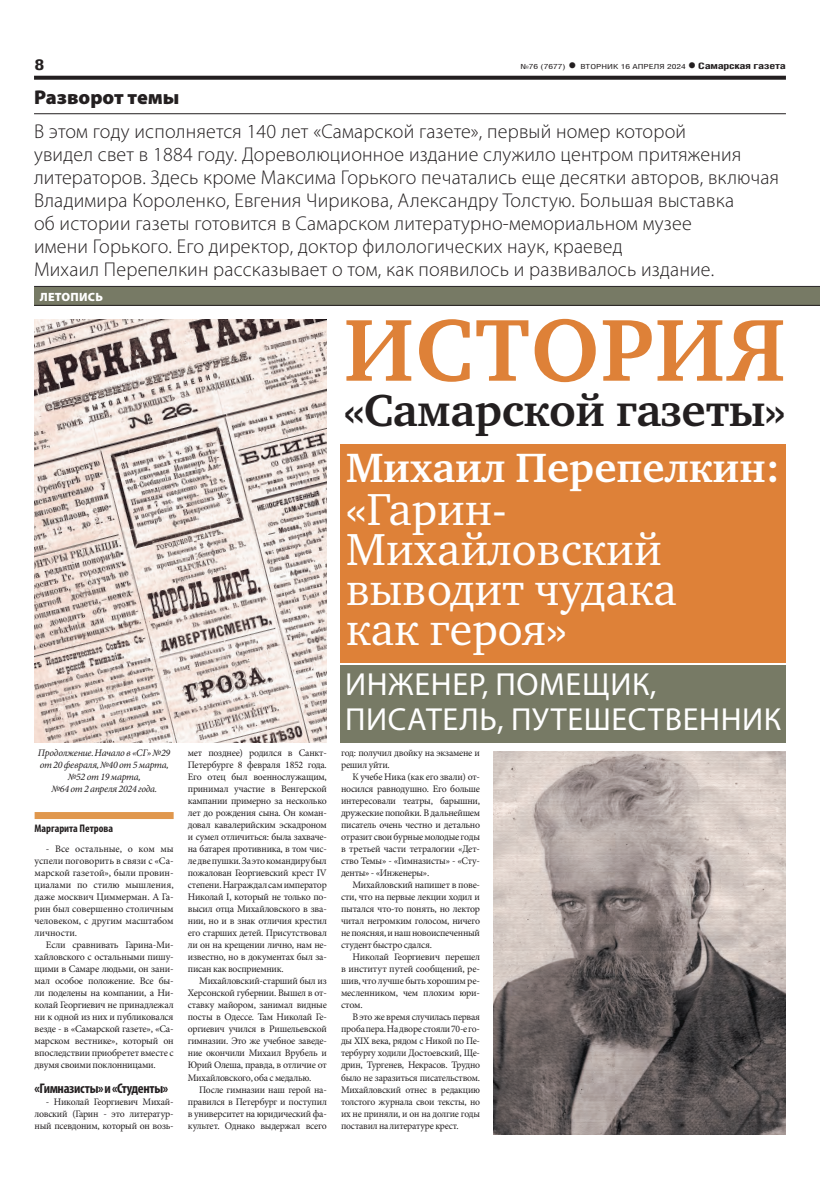
<style>
.page{position:relative;width:820px;height:1191px;background:#fff}
.page>*{position:absolute;margin:0;border:0;box-sizing:border-box;transform-origin:0 0}
.t1{font:700 90px "Charter C";letter-spacing:.015em;color:#de8138}
.t2{font:46px/40px "Charter C";color:#fff}
.t3{font:700 46px "Charter C";letter-spacing:-.01em;color:#231f20}
.t4{font:700 42px "Charter C";color:#fff}
.t5{font:32px/35px "Myriad Pro";letter-spacing:.02em;color:#fff}
.t6{font:300 20px/23px "Myriad Pro";letter-spacing:.01em;color:#231f20}
.t7{font:900 20px "Myriad Pro";color:#231f20}
.t8{font:700 15px "Helios Cond";color:#231f20;scale:1.4 1}
.t9{font:700 condensed 14px "Myriad Pro";letter-spacing:-.025em;color:#231f20}
.t10{font:900 12px "Myriad Pro";letter-spacing:.02em;color:#fff}
.t11{font:700 condensed 11px "Myriad Pro";color:#231f20}
.t12{font:10px/12px "Minion Pro";letter-spacing:-.025em;color:#231f20;text-align:justify}
.t13{font:italic 10px/12px "Minion Pro";letter-spacing:-.025em;color:#231f20;text-align:center}
.t14{font:700 9px "Helios Cond";letter-spacing:-.02em;color:#231f20;scale:1.4 1}
.t15{font:7px "Helios Cond";color:#231f20;scale:1.4 1}
.s1{font-weight:700;font-size:16px}
.s2{font-size:16px}
</style>
<div class="page">
<svg style="left:34px;top:76px;width:751px;height:4px;background:#322f2f"></svg>
<div style="left:34px;top:287px;width:785px;height:19px;background:#777a65"></div>
<hr style="left:34px;top:286px;width:785px;height:1px;background:#231f20">
<hr style="left:34px;top:305px;width:785px;height:1px;background:#231f20">
<div style="left:340px;top:444px;width:445px;height:218px;background:#de8138"></div>
<div style="left:340px;top:665px;width:445px;height:78px;background:#777a65"></div>
<hr style="left:34px;top:113px;width:751px;height:1px;background:#231f20">
<img style="left:34px;top:319px;width:292px;height:423px">
<img style="left:493px;top:751px;width:292px;height:383px">
<div style="left:35px;top:812px;width:138px;height:7px;background:#e0974d"></div>
<h3 class="t8" style="left:34px;top:55px;width:9px">8</h3>
<p class="t15" style="left:520px;top:63px;width:120px">№76 (7677) <span class="s1">•</span> ВТОРНИК 16 АПРЕЛЯ 2024</p>
<p class="t14" style="left:687px;top:61px;width:72px"><span class="s2">•</span> Самарская газета</p>
<h3 class="t7" style="left:34px;top:86px;width:147px">Разворот темы</h3>
<p class="t6" style="left:34px;top:119px;width:746px">В этом году исполняется 140 лет «Самарской газете», первый номер которой<br>увидел свет в 1884 году. Дореволюционное издание служило центром притяжения литераторов. Здесь кроме Максима Горького печатались еще десятки авторов, включая Владимира Короленко, Евгения Чирикова, Александру Толстую. Большая выставка<br>об истории газеты готовится в Самарском литературно-мемориальном музее<br>имени Горького. Его директор, доктор филологических наук, краевед<br>Михаил Перепелкин рассказывает о том, как появилось и развивалось издание.</p>
<p class="t10" style="left:40px;top:290px;width:64px">ЛЕТОПИСЬ</p>
<p class="t13" style="left:38px;top:747px;width:134px">Продолжение. Начало в «СГ» №29 от 20 февраля, №40 от 5 марта, №52 от 19 марта,<br>№64 от 2 апреля 2024 года.</p>
<p class="t11" style="left:35px;top:822px;width:80px">Маргарита Петрова</p>
<p class="t12" style="left:35px;top:843px;width:140px;text-indent:11px">- Все остальные, о ком мы успели поговорить в связи с «Са&shy;марской газетой», были провин&shy;циалами по стилю мышления, даже москвич Циммерман. А Га&shy;рин был совершенно столичным человеком, с другим масштабом личности.</p>
<p class="t12" style="left:35px;top:939px;width:140px;text-indent:11px">Если сравнивать Гарина-Ми&shy;хайловского с остальными пишу&shy;щими в Самаре людьми, он зани&shy;мал особое положение. Все бы&shy;ли поделены на компании, а Ни&shy;колай Георгиевич не принадлежал ни к одной из них и публиковался везде - в «Самарской газете», «Са&shy;марском вестнике», который он впоследствии приобретет вместе с двумя своими поклонницами.</p>
<h3 class="t9" style="left:35px;top:1079px;width:135px">«Гимназисты» и «Студенты»</h3>
<p class="t12" style="left:35px;top:1095px;width:140px;text-indent:11px">- Николай Георгиевич Михай&shy;ловский (Гарин - это литератур&shy;ный псевдоним, который он возь-</p>
<p class="t12" style="left:188px;top:747px;width:140px">мет позднее) родился в Санкт-Петербурге 8 февраля 1852 года.<br>Его отец был военнослужащим, принимал участие в Венгерской кампании примерно за несколько лет до рождения сына. Он коман&shy;довал кавалерийским эскадроном и сумел отличиться: была захваче&shy;на батарея противника, в том чис&shy;ле две пушки. За это командиру был пожалован Георгиевский крест IV степени. Награждал сам император Николай I, который не только по&shy;высил отца Михайловского в зва&shy;нии, но и в знак отличия крестил его старших детей. Присутствовал ли он на крещении лично, нам не&shy;известно, но в документах был за&shy;писан как восприемник.</p>
<p class="t12" style="left:188px;top:975px;width:140px;text-indent:11px">Михайловский-старший был из Херсонской губернии. Вышел в от&shy;ставку майором, занимал видные посты в Одессе. Там Николай Ге&shy;оргиевич учился в Ришельевской гимназии. Это же учебное заведе&shy;ние окончили Михаил Врубель и Юрий Олеша, правда, в отличие от Михайловского, оба с медалью.</p>
<p class="t12" style="left:188px;top:1083px;width:140px;text-indent:11px">После гимназии наш герой на&shy;правился в Петербург и поступил в университет на юридический фа&shy;культет. Однако выдержал всего</p>
<h1 class="t1" style="left:343px;top:301px;width:443px">ИСТОРИЯ</h1>
<h2 class="t3" style="left:343px;top:385px;width:443px">«Самарской газеты»</h2>
<h3 class="t4" style="left:346px;top:444px;width:435px">Михаил Перепелкин:</h3>
<h2 class="t2" style="left:346px;top:489px;width:332px">«Гарин-<br>Михайловский выводит чудака как героя»</h2>
<h3 class="t5" style="left:345px;top:666px;width:437px">ИНЖЕНЕР, ПОМЕЩИК,<br>ПИСАТЕЛЬ, ПУТЕШЕСТВЕННИК</h3>
<p class="t12" style="left:341px;top:747px;width:140px">год: получил двойку на экзамене и решил уйти.</p>
<p class="t12" style="left:341px;top:771px;width:140px;text-indent:11px">К учебе Ника (как его звали) от&shy;носился равнодушно. Его больше интересовали театры, барышни, дружеские попойки. В дальнейшем писатель очень честно и детально отразит свои бурные молодые годы в третьей части тетралогии «Дет&shy;ство Темы» - «Гимназисты» - «Сту&shy;денты» - «Инженеры».</p>
<p class="t12" style="left:341px;top:879px;width:140px;text-indent:11px">Михайловский напишет в пове&shy;сти, что на первые лекции ходил и пытался что-то понять, но лектор читал негромким голосом, ничего не поясняя, и наш новоиспеченный студент быстро сдался.</p>
<p class="t12" style="left:341px;top:951px;width:140px;text-indent:11px">Николай Георгиевич перешел в институт путей сообщений, ре&shy;шив, что лучше быть хорошим ре&shy;месленником, чем плохим юри&shy;стом.</p>
<p class="t12" style="left:341px;top:1011px;width:140px;text-indent:11px">В это же время случилась первая проба пера. На дворе стояли 70-е го&shy;ды XIX века, рядом с Никой по Пе&shy;тербургу ходили Достоевский, Ще&shy;дрин, Тургенев, Некрасов. Трудно было не заразиться писательством.<br>Михайловский отнес в редакцию толстого журнала свои тексты, но их не приняли, и он на долгие годы поставил на литературе крест.</p>
</div>
